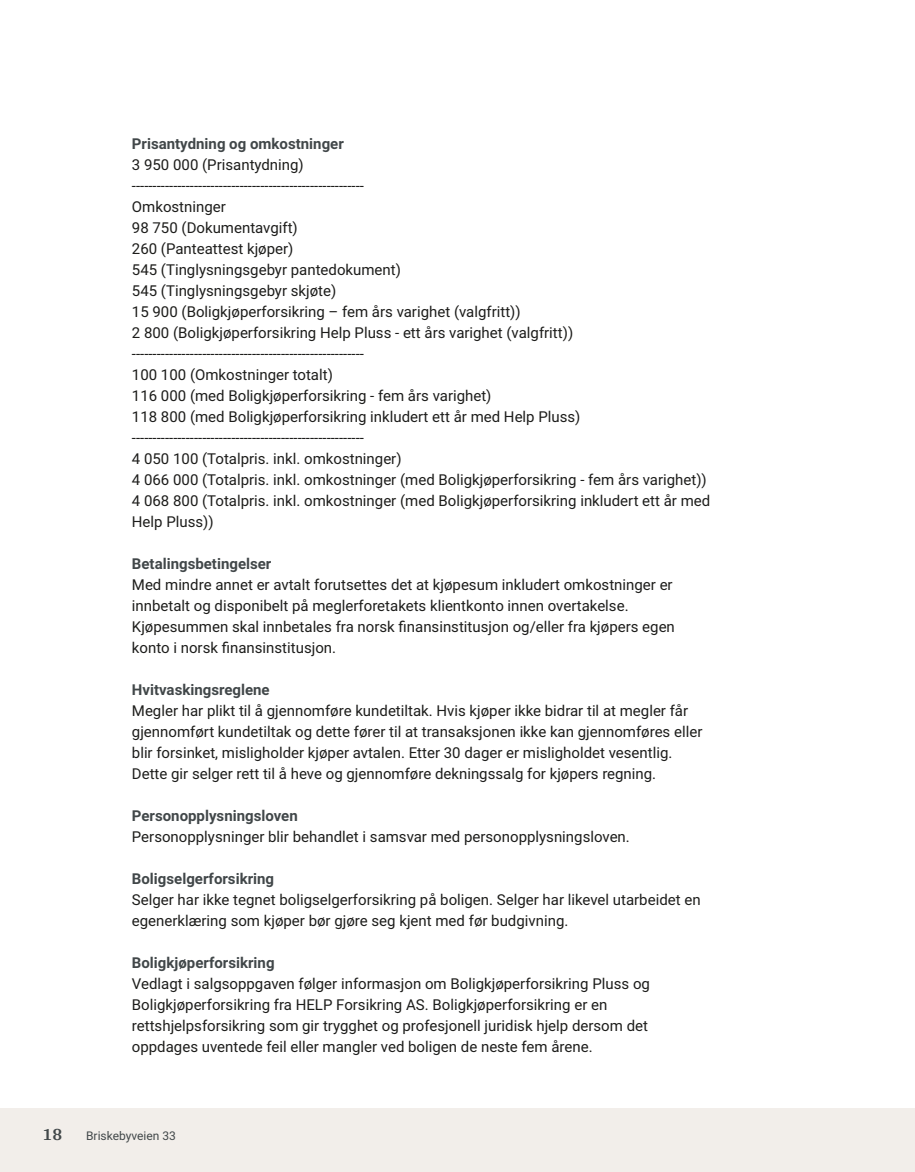
<style>
.page{position:relative;width:915px;height:1172px;background:#fff}
.page>*{position:absolute;margin:0;border:0;box-sizing:border-box;transform-origin:0 0}
.t1{font:700 18px "Arya";color:#414749}
.t2{font:15px/21px "Roboto Vitec";color:#1d1d1b}
.t3{font:700 15px "Roboto Vitec";color:#414749}
.t4{font:12px "Roboto Vitec";color:#414749}
</style>
<div class="page">
<div style="left:0;top:1108px;width:914px;height:64px;background:#f2eeea"></div>
<p class="t3" style="left:132px;top:133px;width:213px">Prisantydning og omkostninger</p>
<p class="t2" style="left:132px;top:153px;width:579px">3 950 000 (Prisantydning)<br>‑‑‑‑‑‑‑‑‑‑‑‑‑‑‑‑‑‑‑‑‑‑‑‑‑‑‑‑‑‑‑‑‑‑‑‑‑‑‑‑‑‑‑‑‑‑‑‑‑‑‑‑‑‑‑‑<br>Omkostninger<br>98 750 (Dokumentavgift)<br>260 (Panteattest kjøper)<br>545 (Tinglysningsgebyr pantedokument)<br>545 (Tinglysningsgebyr skjøte)<br>15 900 (Boligkjøperforsikring – fem års varighet (valgfritt))<br>2 800 (Boligkjøperforsikring Help Pluss ‑ ett års varighet (valgfritt)) ‑‑‑‑‑‑‑‑‑‑‑‑‑‑‑‑‑‑‑‑‑‑‑‑‑‑‑‑‑‑‑‑‑‑‑‑‑‑‑‑‑‑‑‑‑‑‑‑‑‑‑‑‑‑‑‑<br>100 100 (Omkostninger totalt)<br>116 000 (med Boligkjøperforsikring ‑ fem års varighet)<br>118 800 (med Boligkjøperforsikring inkludert ett år med Help Pluss) ‑‑‑‑‑‑‑‑‑‑‑‑‑‑‑‑‑‑‑‑‑‑‑‑‑‑‑‑‑‑‑‑‑‑‑‑‑‑‑‑‑‑‑‑‑‑‑‑‑‑‑‑‑‑‑‑<br>4 050 100 (Totalpris. inkl. omkostninger)<br>4 066 000 (Totalpris. inkl. omkostninger (med Boligkjøperforsikring ‑ fem års varighet))<br>4 068 800 (Totalpris. inkl. omkostninger (med Boligkjøperforsikring inkludert ett år med Help Pluss))</p>
<p class="t3" style="left:132px;top:553px;width:141px">Betalingsbetingelser</p>
<p class="t2" style="left:132px;top:573px;width:544px">Med mindre annet er avtalt forutsettes det at kjøpesum inkludert omkostninger er innbetalt og disponibelt på meglerforetakets klientkonto innen overtakelse.<br>Kjøpesummen skal innbetales fra norsk finansinstitusjon og/ eller fra kjøpers egen konto i norsk finansinstitusjon.</p>
<p class="t3" style="left:132px;top:679px;width:139px">Hvitvaskingsreglene</p>
<p class="t2" style="left:132px;top:699px;width:571px">Megler har plikt til å gjennomføre kundetiltak. Hvis kjøper ikke bidrar til at megler får gjennomført kundetiltak og dette fører til at transaksjonen ikke kan gjennomføres eller blir forsinket, misligholder kjøper avtalen. Etter 30 dager er misligholdet vesentlig.<br>Dette gir selger rett til å heve og gjennomføre dekningssalg for kjøpers regning.</p>
<p class="t3" style="left:132px;top:805px;width:167px">Personopplysningsloven</p>
<p class="t2" style="left:132px;top:825px;width:499px">Personopplysninger blir behandlet i samsvar med personopplysningsloven.</p>
<p class="t3" style="left:132px;top:868px;width:144px">Boligselgerforsikring</p>
<p class="t2" style="left:132px;top:888px;width:570px">Selger har ikke tegnet boligselgerforsikring på boligen. Selger har likevel utarbeidet en egenerklæring som kjøper bør gjøre seg kjent med før budgivning.</p>
<p class="t3" style="left:132px;top:952px;width:144px">Boligkjøperforsikring</p>
<p class="t2" style="left:132px;top:972px;width:519px">Vedlagt i salgsoppgaven følger informasjon om Boligkjøperforsikring Pluss og Boligkjøperforsikring fra HELP Forsikring AS. Boligkjøperforsikring er en rettshjelpsforsikring som gir trygghet og profesjonell juridisk hjelp dersom det oppdages uventede feil eller mangler ved boligen de neste fem årene.</p>
<p class="t1" style="left:43px;top:1123px;width:21px">18</p>
<p class="t4" style="left:86px;top:1127px;width:91px">Briskebyveien 33</p>
</div>
